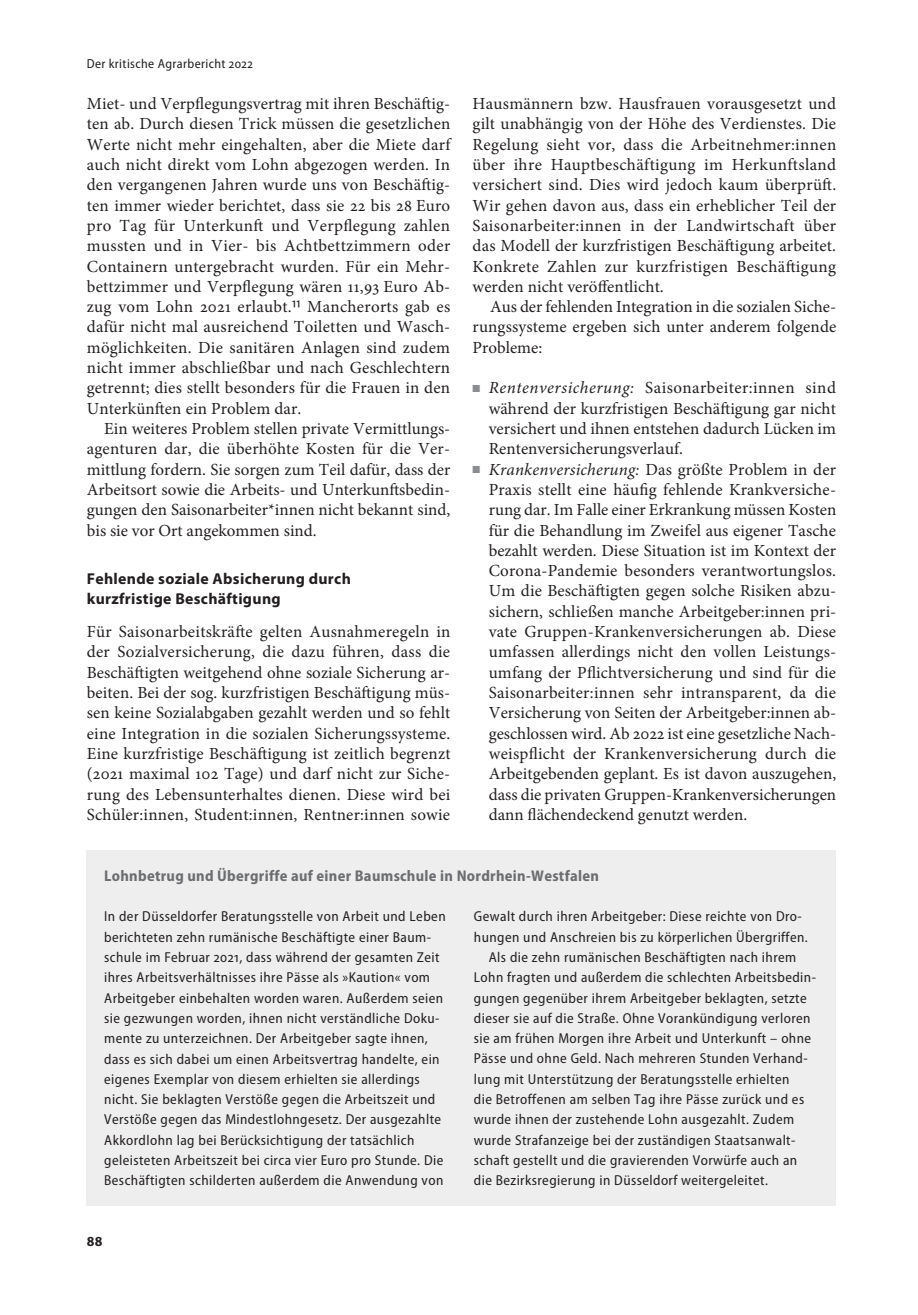
<style>
.page{position:relative;width:918px;height:1315px;background:#fff}
.page>*{position:absolute;margin:0;border:0;box-sizing:border-box;transform-origin:0 0}
.t1{font:16.97px/20.3px "Minion Pro";letter-spacing:.005em;color:#231f20;text-align:justify}
.t2{font:700 15.75px/20.3px "Myriad Pro";letter-spacing:.02em;color:#231f20}
.t3{font:700 semi-condensed 15.58px "Myriad Pro";letter-spacing:.02em;color:#6c6d70}
.t4{font:700 semi-condensed 14.88px "Myriad Pro";color:#231f20}
.t5{font:semi-condensed 14.35px/20.3px "Myriad Pro";letter-spacing:.03em;color:#231f20}
.t6{font:semi-condensed 13.12px "Myriad Pro";letter-spacing:.03em;color:#231f20}
.s1{font-family:"Myriad Pro";font-stretch:semi-condensed;font-size:17.5px}
.s2{color:#8a8c8f}
.s3{font-style:italic}
</style>
<div class="page">
<div style="left:87px;top:850px;width:749px;height:355px;background:#eeeeef"></div>
<p class="t6" style="left:87px;top:57px;width:167px">Der kritische Agrarbericht 2022</p>
<p class="t1" style="left:87px;top:94px;width:365px">Miet- und Verpflegungsvertrag mit ihren Beschäftig&shy;ten ab. Durch diesen Trick müssen die gesetzlichen Werte nicht mehr eingehalten, aber die Miete darf auch nicht direkt vom Lohn abgezogen werden. In den vergangenen Jahren wurde uns von Beschäftig&shy;ten immer wieder berichtet, dass sie 22 bis 28 Euro pro Tag für Unterkunft und Verpflegung zahlen mussten und in Vier- bis Achtbettzimmern oder Containern untergebracht wurden. Für ein Mehr&shy;bettzimmer und Verpflegung wären 11,93 Euro Ab&shy;zug vom Lohn 2021 erlaubt.<span class="s1">11</span> Mancherorts gab es dafür nicht mal ausreichend Toiletten und Wasch&shy;möglichkeiten. Die sanitären Anlagen sind zudem nicht immer abschließbar und nach Geschlechtern getrennt; dies stellt besonders für die Frauen in den Unterkünften ein Problem dar.</p>
<p class="t1" style="left:87px;top:418px;width:365px;text-indent:17px">Ein weiteres Problem stellen private Vermittlungs&shy;agenturen dar, die überhöhte Kosten für die Ver&shy;mittlung fordern. Sie sorgen zum Teil dafür, dass der Arbeitsort sowie die Arbeits- und Unterkunftsbedin&shy;gungen den Saisonarbeiter*innen nicht bekannt sind, bis sie vor Ort angekommen sind.</p>
<p class="t2" style="left:87px;top:568px;width:266px">Fehlende soziale Absicherung durch kurzfristige Beschäftigung</p>
<p class="t1" style="left:87px;top:621px;width:365px">Für Saisonarbeitskräfte gelten Ausnahmeregeln in der Sozialversicherung, die dazu führen, dass die Beschäftigten weitgehend ohne soziale Sicherung ar&shy;beiten. Bei der sog. kurzfristigen Beschäftigung müs&shy;sen keine Sozialabgaben gezahlt werden und so fehlt eine Integration in die sozialen Sicherungssysteme.<br>Eine kurzfristige Beschäftigung ist zeitlich begrenzt (2021 maximal 102 Tage) und darf nicht zur Siche&shy;rung des Lebensunterhaltes dienen. Diese wird bei Schüler:innen, Student:innen, Rentner:innen sowie</p>
<p class="t1" style="left:472px;top:94px;width:365px">Hausmännern bzw. Hausfrauen vorausgesetzt und gilt unabhängig von der Höhe des Verdienstes. Die Regelung sieht vor, dass die Arbeitnehmer:innen über ihre Hauptbeschäftigung im Herkunftsland versichert sind. Dies wird jedoch kaum überprüft.<br>Wir gehen davon aus, dass ein erheblicher Teil der Saisonarbeiter:innen in der Landwirtschaft über das Modell der kurzfristigen Beschäftigung arbeitet.<br>Konkrete Zahlen zur kurzfristigen Beschäftigung werden nicht veröffentlicht.</p>
<p class="t1" style="left:472px;top:297px;width:365px;text-indent:17px">Aus der fehlenden Integration in die sozialen Siche&shy;rungssysteme ergeben sich unter anderem folgende Probleme:</p>
<p class="t1" style="left:489px;top:378px;width:349px;text-indent:-16px"><span class="s2">■</span> <span class="s3">Rentenversicherung:</span> Saisonarbeiter:innen sind während der kurzfristigen Beschäftigung gar nicht versichert und ihnen entstehen dadurch Lücken im Rentenversicherungsverlauf.</p>
<p class="t1" style="left:489px;top:459px;width:349px;text-indent:-16px"><span class="s2">■</span> <span class="s3">Krankenversicherung:</span> Das größte Problem in der Praxis stellt eine häufig fehlende Krankversiche&shy;rung dar. Im Falle einer Erkrankung müssen Kosten für die Behandlung im Zweifel aus eigener Tasche bezahlt werden. Diese Situation ist im Kontext der Corona-Pandemie besonders verantwortungslos.<br>Um die Beschäftigten gegen solche Risiken abzu&shy;sichern, schließen manche Arbeitgeber:innen pri&shy;vate Gruppen-Krankenversicherungen ab. Diese umfassen allerdings nicht den vollen Leistungs&shy;umfang der Pflichtversicherung und sind für die Saisonarbeiter:innen sehr intransparent, da die Versicherung von Seiten der Arbeitgeber:innen ab&shy;geschlossen wird. Ab 2022 ist eine gesetzliche Nach&shy;weispflicht der Krankenversicherung durch die Arbeitgebenden geplant. Es ist davon auszugehen, dass die privaten Gruppen-Krankenversicherungen dann flächendeckend genutzt werden.</p>
<p class="t3" style="left:104px;top:867px;width:496px">Lohnbetrug und Übergriffe auf einer Baumschule in Nordrhein-Westfalen</p>
<p class="t5" style="left:104px;top:906px;width:343px">In der Düsseldorfer Beratungsstelle von Arbeit und Leben berichteten zehn rumänische Beschäftigte einer Baum&shy;schule im Februar 2021, dass während der gesamten Zeit ihres Arbeitsverhältnisses ihre Pässe als »Kaution« vom Arbeitgeber einbehalten worden waren. Außerdem seien sie gezwungen worden, ihnen nicht verständliche Doku&shy;mente zu unterzeichnen. Der Arbeitgeber sagte ihnen, dass es sich dabei um einen Arbeitsvertrag handelte, ein eigenes Exemplar von diesem erhielten sie allerdings nicht. Sie beklagten Verstöße gegen die Arbeitszeit und Verstöße gegen das Mindestlohngesetz. Der ausgezahlte Akkordlohn lag bei Berücksichtigung der tatsächlich geleisteten Arbeitszeit bei circa vier Euro pro Stunde. Die Beschäftigten schilderten außerdem die Anwendung von</p>
<p class="t5" style="left:474px;top:906px;width:329px">Gewalt durch ihren Arbeitgeber: Diese reichte von Dro-</p>
<p class="t5" style="left:474px;top:927px;width:335px">hungen und Anschreien bis zu körperlichen Übergriffen.</p>
<p class="t5" style="left:489px;top:947px;width:309px">Als die zehn rumänischen Beschäftigten nach ihrem</p>
<p class="t5" style="left:474px;top:967px;width:343px">Lohn fragten und außerdem die schlechten Arbeitsbedin-</p>
<p class="t5" style="left:474px;top:988px;width:334px">gungen gegenüber ihrem Arbeitgeber beklagten, setzte</p>
<p class="t5" style="left:474px;top:1008px;width:338px">dieser sie auf die Straße. Ohne Vorankündigung verloren</p>
<p class="t5" style="left:474px;top:1028px;width:339px">sie am frühen Morgen ihre Arbeit und Unterkunft – ohne</p>
<p class="t5" style="left:474px;top:1048px;width:335px">Pässe und ohne Geld. Nach mehreren Stunden Verhand-</p>
<p class="t5" style="left:474px;top:1069px;width:317px">lung mit Unterstützung der Beratungsstelle erhielten</p>
<p class="t5" style="left:474px;top:1089px;width:332px">die Betroffenen am selben Tag ihre Pässe zurück und es</p>
<p class="t5" style="left:474px;top:1109px;width:322px">wurde ihnen der zustehende Lohn ausgezahlt. Zudem</p>
<p class="t5" style="left:474px;top:1130px;width:323px">wurde Strafanzeige bei der zuständigen Staatsanwalt-</p>
<p class="t5" style="left:474px;top:1150px;width:325px">schaft gestellt und die gravierenden Vorwürfe auch an</p>
<p class="t5" style="left:474px;top:1170px;width:296px">die Bezirksregierung in Düsseldorf weitergeleitet.</p>
<p class="t4" style="left:87px;top:1233px;width:17px">88</p>
</div>
